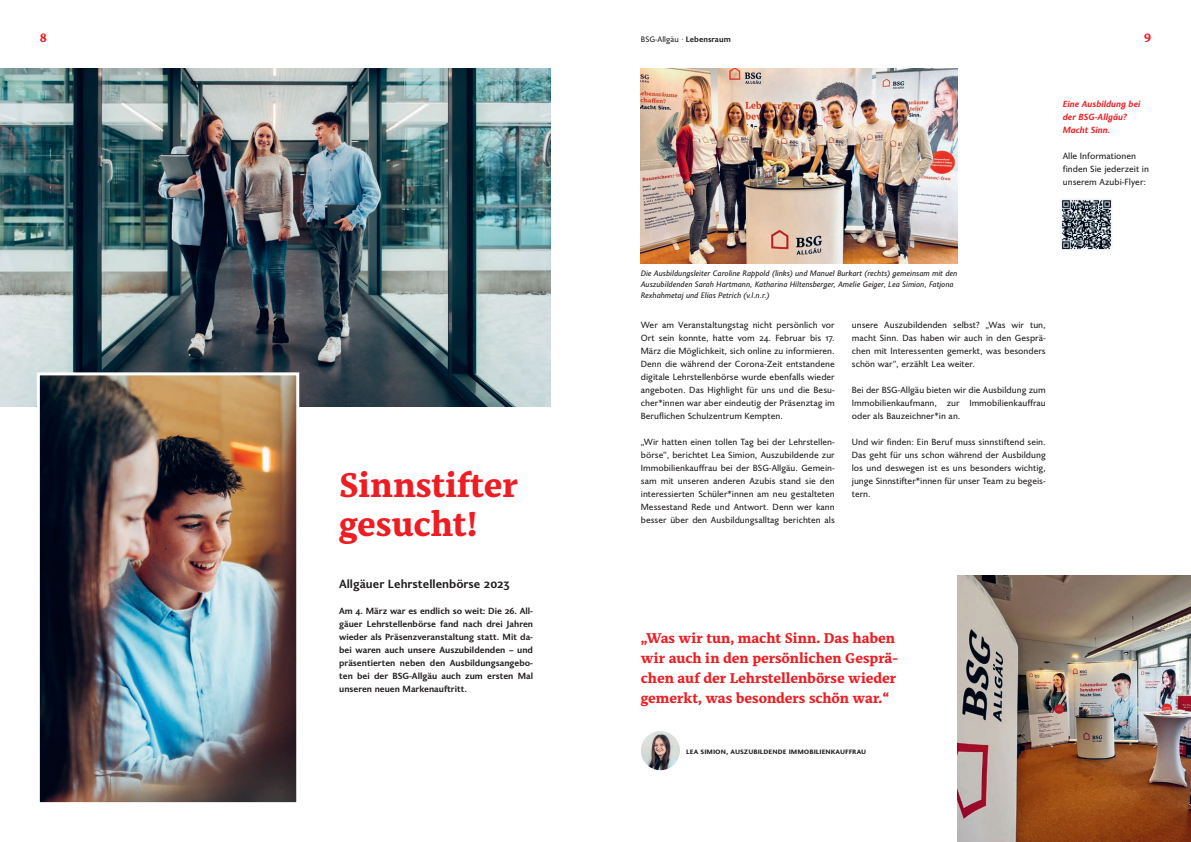
<style>
.page{position:relative;width:1191px;height:842px;background:#fff}
.page>*{position:absolute;margin:0;border:0;box-sizing:border-box;transform-origin:0 0}
.t1{font:800 34px "Alkes";color:#ee1d23}
.t2{font:800 14px/20px "Alkes";letter-spacing:-.005em;color:#ee1d23}
.t3{font:700 12px "Joanna Sans Nova";color:#231f20}
.t4{font:800 12px "Alkes";color:#ee1d23}
.t5{font:9px/13px "Joanna Sans Nova";color:#231f20;text-align:justify}
.t6{font:700 9px/13px "Joanna Sans Nova";color:#231f20;text-align:justify}
.t7{font:italic 700 9px/13px "Joanna Sans Nova";color:#ee1d23}
.t8{font:italic 8px/11px "Joanna Sans Nova";color:#231f20}
.t9{font:700 8px "Joanna Sans Nova";color:#231f20}
.t10{font:8px "Joanna Sans Nova";color:#231f20}
.s1{font-style:italic}
.s2{font-weight:700}
</style>
<div class="page">
<img style="left:0;top:68px;width:550px;height:338px">
<img style="left:957px;top:575px;width:234px;height:267px">
<img style="left:41px;top:376px;width:254px;height:425px">
<div style="left:37px;top:372px;width:262px;height:433px;border:3px solid #fff"></div>
<img style="left:1060px;top:198px;width:52px;height:52px">
<img style="left:641px;top:68px;width:316px;height:195px">
<img style="left:641px;top:731px;width:39px;height:39px;border-radius:20px">
<h3 class="t4" style="left:40px;top:30px;width:9px">8</h3>
<p class="t10" style="left:641px;top:33px;width:91px">BSG-Allgäu <span class="s1">·</span> <span class="s2">Lebensraum</span></p>
<h3 class="t4" style="left:1144px;top:30px;width:9px">9</h3>
<p class="t1" style="left:339px;top:463px;width:180px">Sinnstifter</p>
<p class="t1" style="left:339px;top:502px;width:140px">gesucht!</p>
<p class="t3" style="left:339px;top:575px;width:172px">Allgäuer Lehrstellenbörse 2023</p>
<p class="t6" style="left:339px;top:604px;width:195px">Am 4. März war es endlich so weit: Die 26. All&shy;gäuer Lehrstellenbörse fand nach drei Jahren wieder als Präsenzveranstaltung statt. Mit da&shy;bei waren auch unsere Auszubildenden – und präsentierten neben den Ausbildungsangebo&shy;ten bei der BSG-Allgäu auch zum ersten Mal unseren neuen Markenauftritt.</p>
<p class="t7" style="left:1062px;top:97px;width:79px">Eine Ausbildung bei der BSG-Allgäu?</p>
<p class="t7" style="left:1062px;top:123px;width:49px">Macht Sinn.</p>
<p class="t5" style="left:1062px;top:149px;width:88px;text-align:left">Alle Informationen finden Sie jederzeit in unserem Azubi-Flyer:</p>
<p class="t8" style="left:640px;top:268px;width:318px">Die Ausbildungsleiter Caroline Rappold (links) und Manuel Burkart (rechts) gemeinsam mit den<br>Auszubildenden Sarah Hartmann, Katharina Hiltensberger, Amelie Geiger, Lea Simion, Fatjona<br>Rexhahmetaj und Elias Petrich (v.l.n.r.)</p>
<p class="t5" style="left:641px;top:318px;width:195px">Wer am Veranstaltungstag nicht persönlich vor Ort sein konnte, hatte vom 24. Februar bis 17.<br>März die Möglichkeit, sich online zu informieren.<br>Denn die während der Corona-Zeit entstandene digitale Lehrstellenbörse wurde ebenfalls wieder angeboten. Das Highlight für uns und die Besu&shy;cher*innen war aber eindeutig der Präsenztag im Beruflichen Schulzentrum Kempten.</p>
<p class="t5" style="left:641px;top:435px;width:195px">„Wir hatten einen tollen Tag bei der Lehrstellen&shy;börse“, berichtet Lea Simion, Auszubildende zur Immobilienkauffrau bei der BSG-Allgäu. Gemein&shy;sam mit unseren anderen Azubis stand sie den interessierten Schüler*innen am neu gestalteten Messestand Rede und Antwort. Denn wer kann besser über den Ausbildungsalltag berichten als</p>
<p class="t5" style="left:852px;top:318px;width:195px">unsere Auszubildenden selbst? „Was wir tun, macht Sinn. Das haben wir auch in den Gesprä&shy;chen mit Interessenten gemerkt, was besonders schön war“, erzählt Lea weiter.</p>
<p class="t5" style="left:852px;top:383px;width:195px">Bei der BSG-Allgäu bieten wir die Ausbildung zum Immobilienkaufmann, zur Immobilienkauffrau oder als Bauzeichner*in an.</p>
<p class="t5" style="left:852px;top:435px;width:195px">Und wir finden: Ein Beruf muss sinnstiftend sein.<br>Das geht für uns schon während der Ausbildung los und deswegen ist es uns besonders wichtig, junge Sinnstifter*innen für unser Team zu begeis&shy;tern.</p>
<p class="t2" style="left:641px;top:628px;width:259px">„Was wir tun, macht Sinn. Das haben wir auch in den persönlichen Gesprä&shy;chen auf der Lehrstellenbörse wieder gemerkt, was besonders schön war.“</p>
<p class="t9" style="left:686px;top:745px;width:181px">lea simion, auszubildende immobilienkauffrau</p>
</div>
